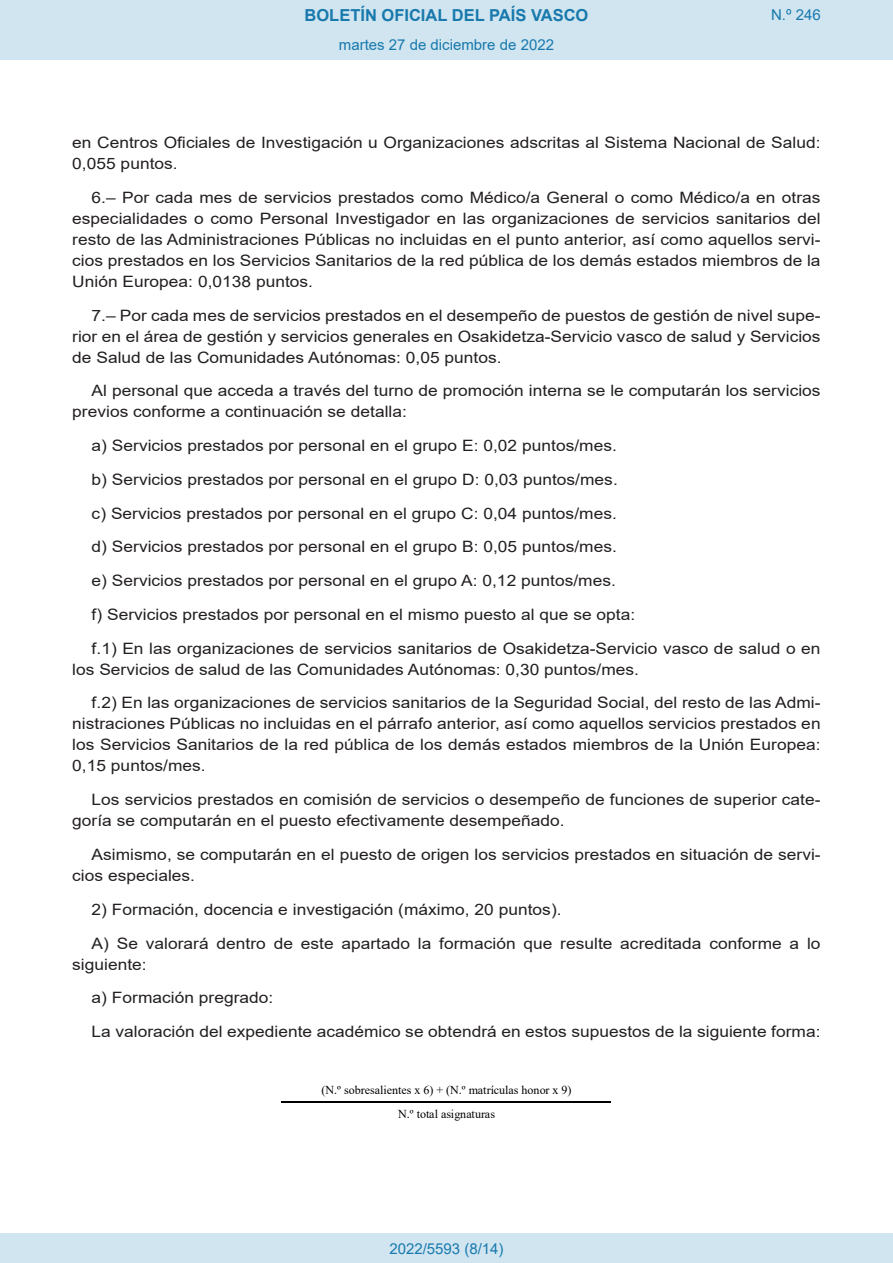
<style>
.page{position:relative;width:893px;height:1263px;background:#fff}
.page>*{position:absolute;margin:0;border:0;box-sizing:border-box;transform-origin:0 0}
.t1{font:700 16.5px "Arial";color:#1879ad}
.BOPVDetalle{font:15.6px/21px "Arial";color:#231f20;scale:1.11 1}
.Paginacion_Centro{font:15px "Arial";color:#1879ad}
.t2{font:12px/23.7px "Times New Roman";letter-spacing:-.005em;color:#000;text-align:center}
</style>
<div class="page">
<div style="left:0;top:0;width:893px;height:60px;background:#d0e5f0"></div>
<div style="left:0;top:1233px;width:893px;height:30px;background:#d0e5f0"></div>
<hr style="left:282px;top:1101px;width:329px;height:1px;background:#000">
<p class="t1" style="left:305px;top:3px;width:285px">BOLETÍN OFICIAL DEL PAÍS VASCO</p>
<p class="Paginacion_Centro" style="left:339px;top:35px;width:217px">martes 27 de diciembre de 2022</p>
<p class="Paginacion_Centro" style="left:771px;top:5px;width:51px">N.º 246</p>
<p class="BOPVDetalle" style="left:72px;top:132px;width:676px">en Centros Oficiales de Investigación u Organizaciones adscritas al Sistema Nacional de Salud:<br>0,055 puntos.</p>
<p class="BOPVDetalle" style="left:72px;top:187px;width:676px;text-align:justify;text-indent:19px">6.– Por cada mes de servicios prestados como Médico/a General o como Médico/a en otras especialidades o como Personal Investigador en las organizaciones de servicios sanitarios del resto de las Administraciones Públicas no incluidas en el punto anterior, así como aquellos servi&shy;cios prestados en los Servicios Sanitarios de la red pública de los demás estados miembros de la Unión Europea: 0,0138 puntos.</p>
<p class="BOPVDetalle" style="left:72px;top:305px;width:676px;text-align:justify;text-indent:19px">7.– Por cada mes de servicios prestados en el desempeño de puestos de gestión de nivel supe&shy;rior en el área de gestión y servicios generales en Osakidetza-Servicio vasco de salud y Servicios de Salud de las Comunidades Autónomas: 0,05 puntos.</p>
<p class="BOPVDetalle" style="left:72px;top:380px;width:676px;text-indent:19px">Al personal que acceda a través del turno de promoción interna se le computarán los servicios previos conforme a continuación se detalla:</p>
<p class="BOPVDetalle" style="left:92px;top:435px;width:475px">a) Servicios prestados por personal en el grupo E: 0,02 puntos/mes.</p>
<p class="BOPVDetalle" style="left:92px;top:469px;width:475px">b) Servicios prestados por personal en el grupo D: 0,03 puntos/mes.</p>
<p class="BOPVDetalle" style="left:92px;top:503px;width:475px">c) Servicios prestados por personal en el grupo C: 0,04 puntos/mes.</p>
<p class="BOPVDetalle" style="left:92px;top:536px;width:475px">d) Servicios prestados por personal en el grupo B: 0,05 puntos/mes.</p>
<p class="BOPVDetalle" style="left:92px;top:570px;width:474px">e) Servicios prestados por personal en el grupo A: 0,12 puntos/mes.</p>
<p class="BOPVDetalle" style="left:92px;top:604px;width:491px">f) Servicios prestados por personal en el mismo puesto al que se opta:</p>
<p class="BOPVDetalle" style="left:72px;top:638px;width:676px;text-indent:19px">f.1) En las organizaciones de servicios sanitarios de Osakidetza-Servicio vasco de salud o en los Servicios de salud de las Comunidades Autónomas: 0,30 puntos/mes.</p>
<p class="BOPVDetalle" style="left:72px;top:692px;width:676px;text-align:justify;text-indent:19px">f.2) En las organizaciones de servicios sanitarios de la Seguridad Social, del resto de las Admi&shy;nistraciones Públicas no incluidas en el párrafo anterior, así como aquellos servicios prestados en los Servicios Sanitarios de la red pública de los demás estados miembros de la Unión Europea:<br>0,15 puntos/mes.</p>
<p class="BOPVDetalle" style="left:72px;top:789px;width:676px;text-indent:19px">Los servicios prestados en comisión de servicios o desempeño de funciones de superior cate&shy;goría se computarán en el puesto efectivamente desempeñado.</p>
<p class="BOPVDetalle" style="left:72px;top:844px;width:676px;text-indent:19px">Asimismo, se computarán en el puesto de origen los servicios prestados en situación de servi&shy;cios especiales.</p>
<p class="BOPVDetalle" style="left:92px;top:899px;width:425px">2) Formación, docencia e investigación (máximo, 20 puntos).</p>
<p class="BOPVDetalle" style="left:72px;top:932px;width:676px;text-indent:19px">A) Se valorará dentro de este apartado la formación que resulte acreditada conforme a lo siguiente:</p>
<p class="BOPVDetalle" style="left:92px;top:987px;width:165px">a) Formación pregrado:</p>
<p class="BOPVDetalle" style="left:92px;top:1021px;width:658px">La valoración del expediente académico se obtendrá en estos supuestos de la siguiente forma:</p>
<p class="t2" style="left:322px;top:1078px;width:251px">(N.º sobresalientes x 6) + (N.º matrículas honor x 9)<br>N.º total asignaturas</p>
<p class="Paginacion_Centro" style="left:389px;top:1238px;width:116px">2022/5593 (8/14)</p>
</div>
